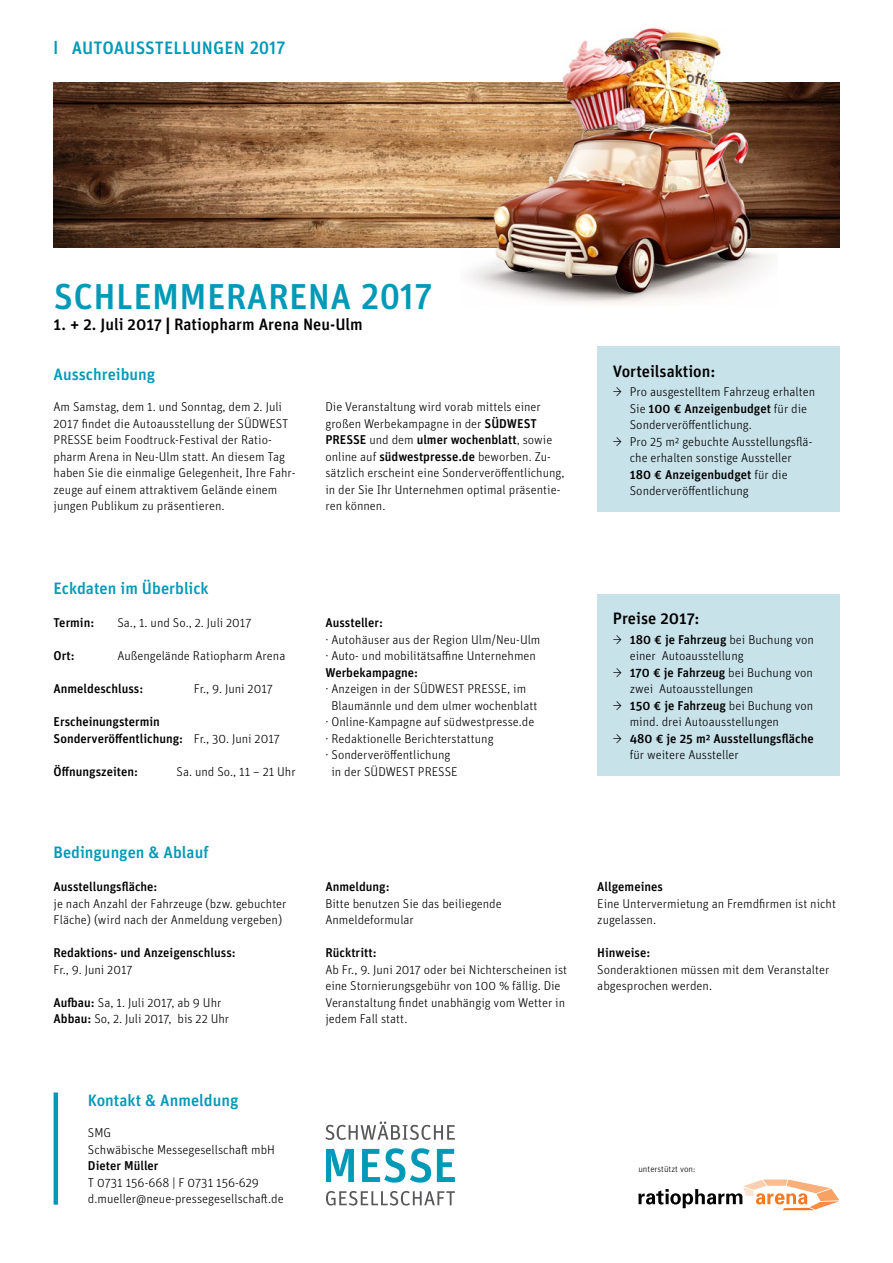
<style>
.page{position:relative;width:893px;height:1263px;background:#fff}
.page>*{position:absolute;margin:0;border:0;box-sizing:border-box;transform-origin:0 0}
._01_HL_24{font:500 36px "Unit Pro";letter-spacing:.01em;color:#0099b8}
._01_HL_12{font:500 18px "Unit Pro";letter-spacing:.005em;color:#0099b8}
._02_Subline_11_blau{font:500 16.5px "Unit Pro";color:#0099b8}
._02_Subline_11_schwa{font:500 16.5px "Unit Pro";color:#000}
._03_Fließtext_8_5{font:300 12.75px/16.5px "Unit Pro";color:#000}
._03_Fließtext_8_5-2{font:500 12.75px/16.5px "Unit Pro";color:#000}
._03_rechtlicher_Text{font:300 9px "Unit Pro";color:#000}
.s1{font-family:"Frutiger";font-weight:900;font-stretch:condensed}
.s2{font-weight:500}
.s3{font-weight:300}
</style>
<div class="page">
<img style="left:54px;top:82px;width:785px;height:166px">
<svg style="left:638px;top:1179px;width:201px;height:31px"></svg>
<div style="left:597px;top:594px;width:242px;height:182px;background:#c8e2ea"></div>
<div style="left:597px;top:346px;width:242px;height:166px;background:#c8e2ea"></div>
<img style="left:461px;top:27px;width:317px;height:267px">
<hr style="left:54px;top:1092px;width:4px;height:113px;background:#0099b8">
<svg style="left:325px;top:1121px;width:130px;height:19px"></svg>
<svg style="left:326px;top:1149px;width:28px;height:33px"></svg>
<svg style="left:362px;top:1148px;width:69px;height:35px"></svg>
<svg style="left:437px;top:1149px;width:18px;height:33px"></svg>
<svg style="left:326px;top:1191px;width:129px;height:14px"></svg>
<p class="_01_HL_12" style="left:54px;top:34px;width:234px">ӏ AUTOAUSSTELLUNGEN 2017</p>
<p class="_01_HL_24" style="left:54px;top:270px;width:381px">SCHLEMMERARENA 2017</p>
<p class="_02_Subline_11_schwa" style="left:54px;top:312px;width:311px">1. + 2. Juli 2017 <span class="s1">|</span> Ratiopharm Arena Neu-Ulm</p>
<p class="_02_Subline_11_blau" style="left:54px;top:362px;width:103px">Ausschreibung</p>
<p class="_03_Fließtext_8_5" style="left:54px;top:398px;width:243px">Am Samstag, dem 1. und Sonntag, dem 2. Juli 2017 findet die Autoausstellung der SÜDWEST PRESSE beim Foodtruck-Festival der Ratio&shy;pharm Arena in Neu-Ulm statt. An diesem Tag haben Sie die einmalige Gelegenheit, Ihre Fahr&shy;zeuge auf einem attraktivem Gelände einem jungen Publikum zu präsentieren.</p>
<p class="_03_Fließtext_8_5" style="left:325px;top:398px;width:240px">Die Veranstaltung wird vorab mittels einer großen Werbekampagne in der <span class="s2">SÜDWEST PRESSE</span> und dem <span class="s2">ulmer wochenblatt</span>, sowie online auf <span class="s2">südwestpresse.de</span> beworben. Zu&shy;sätzlich erscheint eine Sonderveröffentlichung, in der Sie Ihr Unternehmen optimal präsentie&shy;ren können.</p>
<p class="_02_Subline_11_blau" style="left:54px;top:576px;width:157px">Eckdaten im Überblick</p>
<p class="_03_Fließtext_8_5-2" style="left:54px;top:614px;width:42px">Termin:</p>
<p class="_03_Fließtext_8_5" style="left:117px;top:614px;width:136px">Sa., 1. und So., 2. Juli 2017</p>
<p class="_03_Fließtext_8_5-2" style="left:54px;top:647px;width:23px">Ort:</p>
<p class="_03_Fließtext_8_5" style="left:117px;top:647px;width:169px">Außengelände Ratiopharm Arena</p>
<p class="_03_Fließtext_8_5-2" style="left:54px;top:680px;width:91px">Anmeldeschluss:</p>
<p class="_03_Fließtext_8_5" style="left:194px;top:680px;width:81px">Fr., 9. Juni 2017</p>
<p class="_03_Fließtext_8_5-2" style="left:54px;top:713px;width:228px">Erscheinungstermin<br>Sonderveröffentlichung: <span class="s3">Fr., 30. Juni 2017</span></p>
<p class="_03_Fließtext_8_5-2" style="left:54px;top:762px;width:86px">Öffnungszeiten:</p>
<p class="_03_Fließtext_8_5" style="left:176px;top:763px;width:121px">Sa. und So., 11 – 21 Uhr</p>
<p class="_02_Subline_11_blau" style="left:54px;top:840px;width:156px">Bedingungen &amp; Ablauf</p>
<p class="_03_Fließtext_8_5" style="left:54px;top:878px;width:234px"><span class="s2">Ausstellungsfläche:<br></span>je nach Anzahl der Fahrzeuge (bzw. gebuchter<br>Fläche) (wird nach der Anmeldung vergeben)</p>
<p class="_03_Fließtext_8_5-2" style="left:54px;top:944px;width:184px">Redaktions- und Anzeigenschluss:<br><span class="s3">Fr., 9. Juni 2017</span></p>
<p class="_03_Fließtext_8_5" style="left:54px;top:994px;width:169px"><span class="s2">Aufbau:</span> Sa, 1. Juli 2017, ab 9 Uhr</p>
<p class="_03_Fließtext_8_5" style="left:54px;top:1010px;width:177px"><span class="s2">Abbau:</span> So, 2. Juli 2017, bis 22 Uhr</p>
<p class="_02_Subline_11_blau" style="left:88px;top:1088px;width:152px">Kontakt &amp; Anmeldung</p>
<p class="_03_Fließtext_8_5" style="left:88px;top:1124px;width:189px">SMG<br>Schwäbische Messegesellschaft mbH</p>
<p class="_03_Fließtext_8_5-2" style="left:88px;top:1157px;width:72px">Dieter Müller</p>
<p class="_03_Fließtext_8_5" style="left:88px;top:1173px;width:173px">T 0731 156-668 | F 0731 156-629</p>
<p class="_03_Fließtext_8_5" style="left:88px;top:1190px;width:197px">d.mueller@neue-pressegesellschaft.de</p>
<p class="_03_Fließtext_8_5" style="left:325px;top:614px;width:217px"><span class="s2">Aussteller:<br></span>· Autohäuser aus der Region Ulm/Neu-Ulm · Auto- und mobilitätsaffine Unternehmen</p>
<p class="_03_Fließtext_8_5-2" style="left:325px;top:663px;width:94px">Werbekampagne:</p>
<p class="_03_Fließtext_8_5" style="left:325px;top:680px;width:202px">· Anzeigen in der SÜDWEST PRESSE, im</p>
<p class="_03_Fließtext_8_5" style="left:331px;top:697px;width:207px">Blaumännle und dem ulmer wochenblatt</p>
<p class="_03_Fließtext_8_5" style="left:325px;top:713px;width:211px">· Online-Kampagne auf südwestpresse.de</p>
<p class="_03_Fließtext_8_5" style="left:325px;top:730px;width:170px">· Redaktionelle Berichterstattung</p>
<p class="_03_Fließtext_8_5" style="left:325px;top:746px;width:134px;text-align:center">· Sonderveröffentlichung in der SÜDWEST PRESSE</p>
<p class="_03_Fließtext_8_5" style="left:325px;top:878px;width:178px"><span class="s2">Anmeldung:<br></span>Bitte benutzen Sie das beiliegende<br>Anmeldeformular</p>
<p class="_03_Fließtext_8_5" style="left:325px;top:944px;width:243px"><span class="s2">Rücktritt:<br></span>Ab Fr., 9. Juni 2017 oder bei Nichterscheinen ist eine Stornierungsgebühr von 100 % fällig. Die Veranstaltung findet unabhängig vom Wetter in jedem Fall statt.</p>
<p class="_02_Subline_11_schwa" style="left:613px;top:359px;width:104px">Vorteilsaktion:</p>
<p class="_03_Fließtext_8_5" style="left:630px;top:383px;width:187px;text-indent:-17px">→ Pro ausgestelltem Fahrzeug erhalten<br>Sie <span class="s2">100 € Anzeigenbudget</span> für die<br>Sonderveröffentlichung.</p>
<p class="_03_Fließtext_8_5" style="left:630px;top:433px;width:184px;text-indent:-17px">→ Pro 25 m² gebuchte Ausstellungsflä&shy;che erhalten sonstige Aussteller<br><span class="s2">180 € Anzeigenbudget</span> für die<br>Sonderveröffentlichung</p>
<p class="_02_Subline_11_schwa" style="left:613px;top:606px;width:88px">Preise 2017:</p>
<p class="_03_Fließtext_8_5" style="left:630px;top:631px;width:186px;text-indent:-17px">→ <span class="s2">180 € je Fahrzeug</span> bei Buchung von einer Autoausstellung</p>
<p class="_03_Fließtext_8_5" style="left:630px;top:664px;width:185px;text-indent:-17px">→ <span class="s2">170 € je Fahrzeug</span> bei Buchung von zwei Autoausstellungen</p>
<p class="_03_Fließtext_8_5" style="left:630px;top:697px;width:185px;text-indent:-17px">→ <span class="s2">150 € je Fahrzeug</span> bei Buchung von mind. drei Autoausstellungen</p>
<p class="_03_Fließtext_8_5-2" style="left:630px;top:729px;width:185px;text-indent:-17px"><span class="s3">→</span> 480 € je 25 m² Ausstellungsfläche <span class="s3">für weitere Aussteller</span></p>
<p class="_03_Fließtext_8_5" style="left:597px;top:878px;width:240px"><span class="s2">Allgemeines<br></span>Eine Untervermietung an Fremdfirmen ist nicht zugelassen.</p>
<p class="_03_Fließtext_8_5" style="left:597px;top:944px;width:233px"><span class="s2">Hinweise:<br></span>Sonderaktionen müssen mit dem Veranstalter abgesprochen werden.</p>
<p class="_03_rechtlicher_Text" style="left:638px;top:1163px;width:58px">unterstützt von:</p>
</div>
